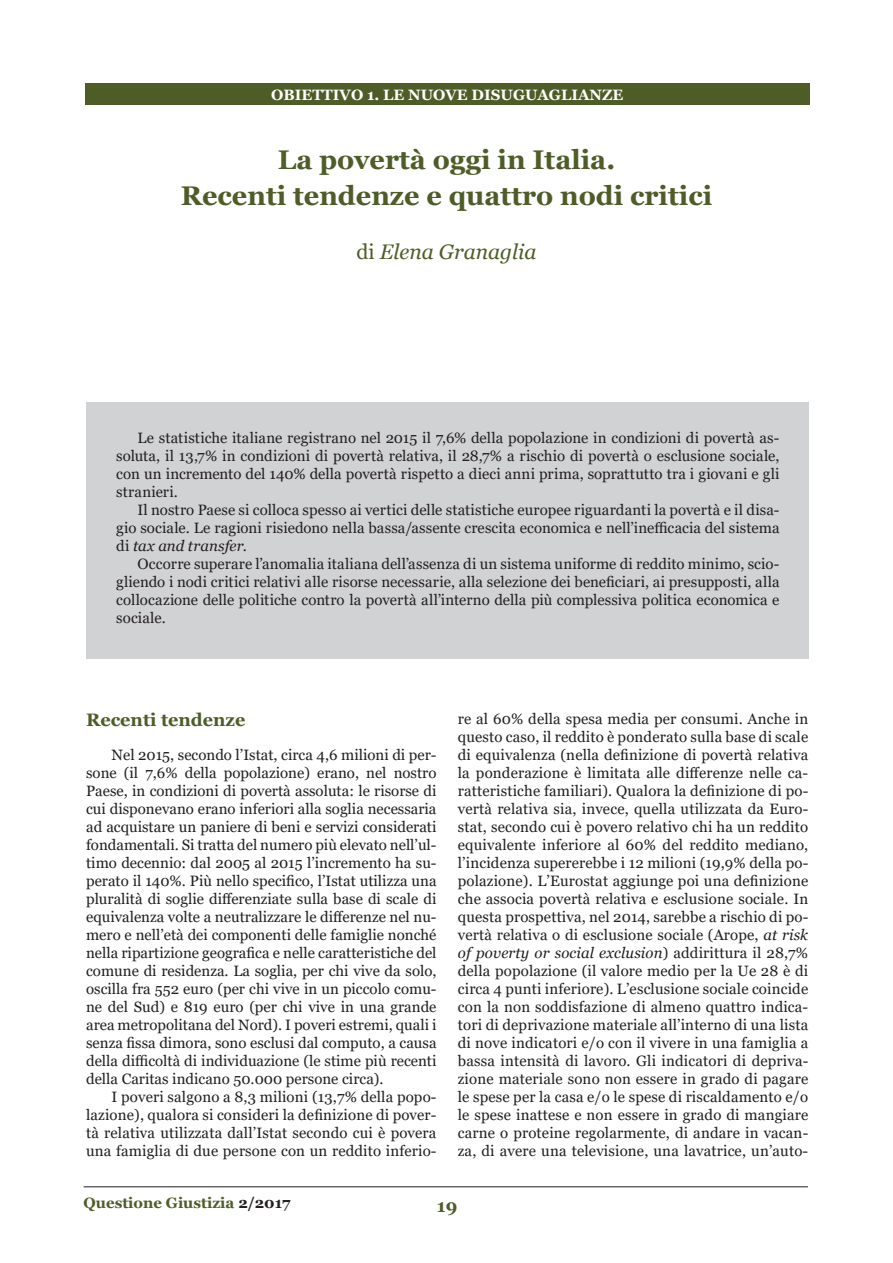
<style>
.page{position:relative;width:893px;height:1263px;background:#fff}
.page>*{position:absolute;margin:0;border:0;box-sizing:border-box;transform-origin:0 0}
.t1{font:700 27px/36px "Georgia";color:#4e5d27;text-align:center}
.t2{font:italic 21px "Georgia";color:#4e5d27}
.t3{font:700 18px "Georgia";color:#4e5d27}
.t4{font:15px/18px "Georgia";letter-spacing:.01em;color:#231f20;text-align:justify}
.t5{font:700 15px "Georgia";color:#fff}
.t6{font:700 15px "Georgia";color:#4e5d27}
.s1{font-style:normal}
.s2{font-style:italic}
.s3{color:#231f20}
</style>
<div class="page">
<hr style="left:84px;top:1186px;width:724px;height:1px;background:#231f20">
<div style="left:85px;top:83px;width:724px;height:22px;background:#4e5d27"></div>
<div style="left:86px;top:402px;width:723px;height:257px;background:#d1d2d4"></div>
<p class="t5" style="left:271px;top:85px;width:353px">OBIETTIVO 1. LE NUOVE DISUGUAGLIANZE</p>
<h1 class="t1" style="left:181px;top:142px;width:533px">La povertà oggi in Italia.<br>Recenti tendenze e quattro nodi critici</h1>
<h2 class="t2" style="left:356px;top:239px;width:182px"><span class="s1">di</span> Elena Granaglia</h2>
<p class="t4" style="left:116px;top:429px;width:665px;text-indent:21px">Le statistiche italiane registrano nel 2015 il 7,6% della popolazione in condizioni di povertà as&shy;soluta, il 13,7% in condizioni di povertà relativa, il 28,7% a rischio di povertà o esclusione sociale, con un incremento del 140% della povertà rispetto a dieci anni prima, soprattutto tra i giovani e gli stranieri.</p>
<p class="t4" style="left:116px;top:501px;width:665px;text-indent:21px">Il nostro Paese si colloca spesso ai vertici delle statistiche europee riguardanti la povertà e il disa&shy;gio sociale. Le ragioni risiedono nella bassa/assente crescita economica e nell’inefficacia del sistema di <span class="s2">tax and transfer</span>.</p>
<p class="t4" style="left:116px;top:555px;width:665px;text-indent:21px">Occorre superare l’anomalia italiana dell’assenza di un sistema uniforme di reddito minimo, scio&shy;gliendo i nodi critici relativi alle risorse necessarie, alla selezione dei beneficiari, ai presupposti, alla collocazione delle politiche contro la povertà all’interno della più complessiva politica economica e sociale.</p>
<p class="t3" style="left:86px;top:708px;width:161px">Recenti tendenze</p>
<p class="t4" style="left:86px;top:746px;width:352px;text-indent:26px">Nel 2015, secondo l’Istat, circa 4,6 milioni di per&shy;sone (il 7,6% della popolazione) erano, nel nostro Paese, in condizioni di povertà assoluta: le risorse di cui disponevano erano inferiori alla soglia necessaria ad acquistare un paniere di beni e servizi considerati fondamentali. Si tratta del numero più elevato nell’ul&shy;timo decennio: dal 2005 al 2015 l’incremento ha su&shy;perato il 140%. Più nello specifico, l’Istat utilizza una pluralità di soglie differenziate sulla base di scale di equivalenza volte a neutralizzare le differenze nel nu&shy;mero e nell’età dei componenti delle famiglie nonché nella ripartizione geografica e nelle caratteristiche del comune di residenza. La soglia, per chi vive da solo, oscilla fra 552 euro (per chi vive in un piccolo comu&shy;ne del Sud) e 819 euro (per chi vive in una grande area metropolitana del Nord). I poveri estremi, quali i senza fissa dimora, sono esclusi dal computo, a causa della difficoltà di individuazione (le stime più recenti della Caritas indicano 50.000 persone circa).</p>
<p class="t4" style="left:86px;top:1088px;width:352px;text-indent:26px">I poveri salgono a 8,3 milioni (13,7% della popo&shy;lazione), qualora si consideri la definizione di pover&shy;tà relativa utilizzata dall’Istat secondo cui è povera una famiglia di due persone con un reddito inferio-</p>
<p class="t4" style="left:458px;top:710px;width:352px">re al 60% della spesa media per consumi. Anche in questo caso, il reddito è ponderato sulla base di scale di equivalenza (nella definizione di povertà relativa la ponderazione è limitata alle differenze nelle ca&shy;ratteristiche familiari). Qualora la definizione di po&shy;vertà relativa sia, invece, quella utilizzata da Euro&shy;stat, secondo cui è povero relativo chi ha un reddito equivalente inferiore al 60% del reddito mediano, l’incidenza supererebbe i 12 milioni (19,9% della po&shy;polazione). L’Eurostat aggiunge poi una definizione che associa povertà relativa e esclusione sociale. In questa prospettiva, nel 2014, sarebbe a rischio di po&shy;vertà relativa o di esclusione sociale (Arope, <span class="s2">at risk of poverty or social exclusion</span>) addirittura il 28,7% della popolazione (il valore medio per la Ue 28 è di circa 4 punti inferiore). L’esclusione sociale coincide con la non soddisfazione di almeno quattro indica&shy;tori di deprivazione materiale all’interno di una lista di nove indicatori e/o con il vivere in una famiglia a bassa intensità di lavoro. Gli indicatori di depriva&shy;zione materiale sono non essere in grado di pagare le spese per la casa e/o le spese di riscaldamento e/o le spese inattese e non essere in grado di mangiare carne o proteine regolarmente, di andare in vacan&shy;za, di avere una televisione, una lavatrice, un’auto-</p>
<p class="t6" style="left:84px;top:1193px;width:208px">Questione Giustizia <span class="s3">2/2017</span></p>
<p class="t3" style="left:437px;top:1194px;width:22px">19</p>
</div>
